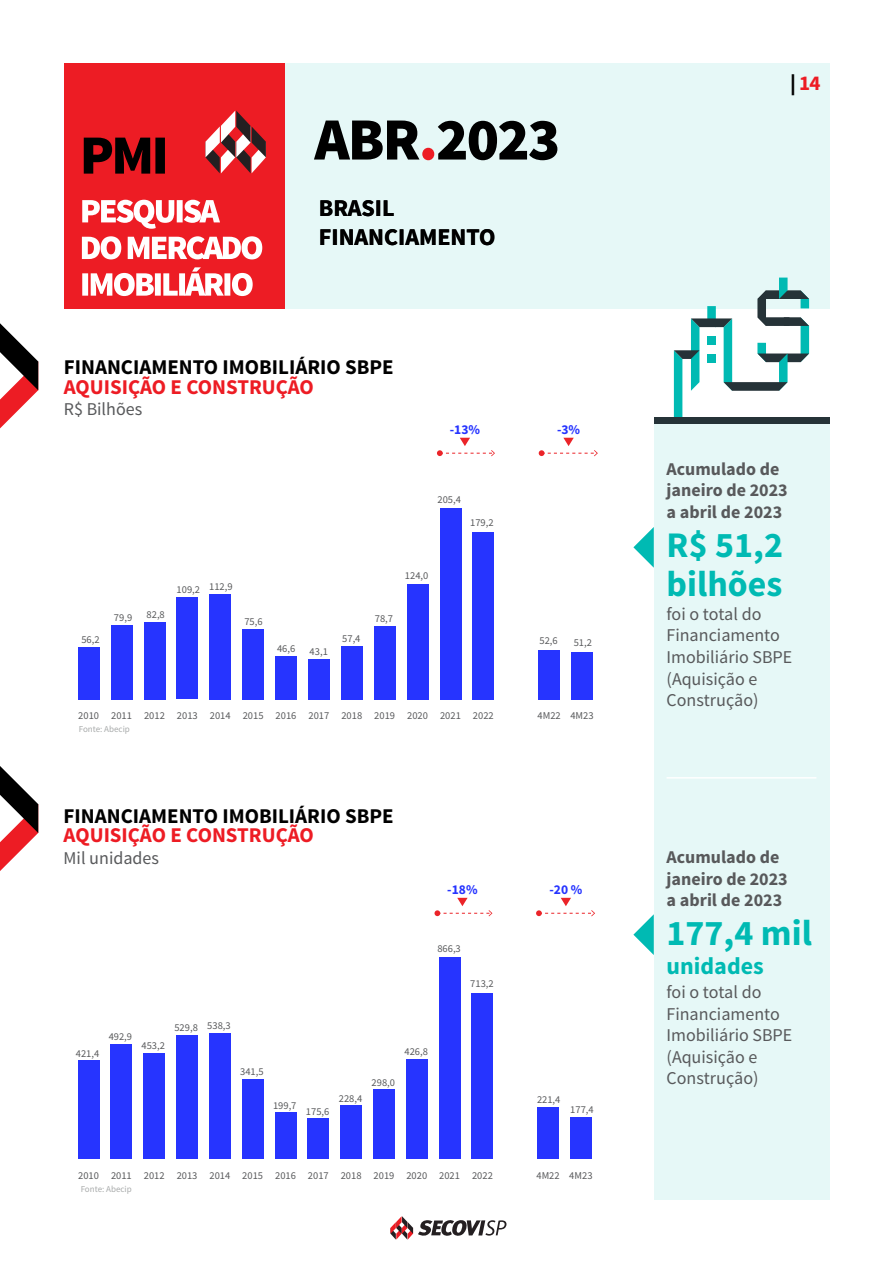
<style>
.page{position:relative;width:893px;height:1263px;background:#fff}
.page>*{position:absolute;margin:0;border:0;box-sizing:border-box;transform-origin:0 0}
.t1{font:900 60px "Source Sans Pro";letter-spacing:-.03em;color:#000}
.t2{font:700 36px/39px "Source Sans Pro";color:#00bab3}
.t3{font:700 24px/28.8px "Source Sans Pro";color:#000}
.t4{font:700 24px "Source Sans Pro";color:#00bab3}
.t5{font:700 21px "Source Sans Pro";color:#000}
.t6{font:700 21px "Source Sans Pro";color:#ed1c24}
.t7{font:18px/21.6px "Source Sans Pro";color:#58595b}
.t8{font:700 18px/21.6px "Source Sans Pro";color:#58595b}
.t9{font:700 13.5px "Source Sans Pro";color:#2634ff}
.t10{font:10.5px "Source Sans Pro";color:#595a5c}
.t11{font:9px "Source Sans Pro";color:#a8aaaa}
.s1{color:#ed1c24}
.s2{font-weight:900;color:#000}
</style>
<div class="page">
<div style="left:64px;top:64px;width:765px;height:245px;background:#e6f8f7"></div>
<div style="left:64px;top:64px;width:221px;height:245px;background:#ed1c24"></div>
<svg style="left:205px;top:111px;width:61px;height:62px"></svg>
<svg style="left:82px;top:267px;width:171px;height:29px"></svg>
<svg style="left:82px;top:236px;width:180px;height:23px"></svg>
<svg style="left:82px;top:200px;width:138px;height:29px"></svg>
<svg style="left:84px;top:138px;width:81px;height:36px"></svg>
<svg style="left:390px;top:1216px;width:116px;height:24px"></svg>
<svg style="left:0;top:323px;width:38px;height:105px"></svg>
<svg style="left:0;top:766px;width:38px;height:105px"></svg>
<svg style="left:633px;top:914px;width:21px;height:41px"></svg>
<svg style="left:633px;top:527px;width:21px;height:41px"></svg>
<div style="left:654px;top:421px;width:175px;height:778px;background:#e6f8f7"></div>
<div style="left:78px;top:647px;width:21px;height:52px;background:#2634ff"></div>
<div style="left:111px;top:625px;width:21px;height:74px;background:#2634ff"></div>
<div style="left:144px;top:622px;width:21px;height:77px;background:#2634ff"></div>
<div style="left:177px;top:597px;width:21px;height:102px;background:#2634ff"></div>
<div style="left:210px;top:594px;width:21px;height:105px;background:#2634ff"></div>
<div style="left:243px;top:629px;width:21px;height:70px;background:#2634ff"></div>
<div style="left:276px;top:656px;width:21px;height:43px;background:#2634ff"></div>
<div style="left:308px;top:659px;width:21px;height:40px;background:#2634ff"></div>
<div style="left:341px;top:646px;width:21px;height:53px;background:#2634ff"></div>
<div style="left:374px;top:626px;width:21px;height:73px;background:#2634ff"></div>
<div style="left:407px;top:584px;width:21px;height:115px;background:#2634ff"></div>
<div style="left:440px;top:508px;width:21px;height:191px;background:#2634ff"></div>
<div style="left:473px;top:532px;width:21px;height:167px;background:#2634ff"></div>
<div style="left:539px;top:650px;width:21px;height:49px;background:#2634ff"></div>
<div style="left:572px;top:652px;width:21px;height:47px;background:#2634ff"></div>
<svg style="left:437px;top:438px;width:58px;height:18px"></svg>
<svg style="left:539px;top:438px;width:59px;height:18px"></svg>
<div style="left:78px;top:1061px;width:21px;height:98px;background:#2634ff"></div>
<div style="left:111px;top:1044px;width:21px;height:115px;background:#2634ff"></div>
<div style="left:144px;top:1053px;width:21px;height:106px;background:#2634ff"></div>
<div style="left:177px;top:1036px;width:21px;height:123px;background:#2634ff"></div>
<div style="left:209px;top:1034px;width:21px;height:125px;background:#2634ff"></div>
<div style="left:242px;top:1079px;width:21px;height:80px;background:#2634ff"></div>
<div style="left:275px;top:1112px;width:21px;height:47px;background:#2634ff"></div>
<div style="left:308px;top:1118px;width:21px;height:41px;background:#2634ff"></div>
<div style="left:341px;top:1106px;width:21px;height:53px;background:#2634ff"></div>
<div style="left:373px;top:1089px;width:21px;height:70px;background:#2634ff"></div>
<div style="left:406px;top:1060px;width:21px;height:99px;background:#2634ff"></div>
<div style="left:439px;top:957px;width:21px;height:202px;background:#2634ff"></div>
<div style="left:472px;top:993px;width:21px;height:166px;background:#2634ff"></div>
<div style="left:538px;top:1107px;width:21px;height:52px;background:#2634ff"></div>
<div style="left:570px;top:1118px;width:21px;height:41px;background:#2634ff"></div>
<svg style="left:434px;top:898px;width:58px;height:18px"></svg>
<svg style="left:536px;top:898px;width:59px;height:18px"></svg>
<svg style="left:674px;top:278px;width:135px;height:139px"></svg>
<div style="left:654px;top:417px;width:175px;height:7px;background:#263338"></div>
<hr style="left:666px;top:777px;width:150px;height:1px;background:#fff">
<h1 class="t1" style="left:314px;top:100px;width:247px">ABR<span class="s1">.</span>2023</h1>
<h3 class="t3" style="left:319px;top:194px;width:178px">BRASIL<br>FINANCIAMENTO</h3>
<h3 class="t5" style="left:64px;top:354px;width:331px">FINANCIAMENTO IMOBILIÁRIO SBPE</h3>
<h3 class="t6" style="left:64px;top:373px;width:252px">AQUISIÇÃO E CONSTRUÇÃO</h3>
<h3 class="t7" style="left:64px;top:399px;width:80px">R$ Bilhões</h3>
<p class="t9" style="left:450px;top:420px;width:32px">-13%</p>
<p class="t9" style="left:557px;top:420px;width:25px">-3%</p>
<p class="t10" style="left:437px;top:493px;width:25px">205,4</p>
<p class="t10" style="left:470px;top:516px;width:25px">179,2</p>
<p class="t10" style="left:81px;top:633px;width:20px">56,2</p>
<p class="t10" style="left:114px;top:610px;width:20px">79,9</p>
<p class="t10" style="left:147px;top:608px;width:20px">82,8</p>
<p class="t10" style="left:177px;top:581px;width:58px">109,2 112,9</p>
<p class="t10" style="left:244px;top:614px;width:20px">75,6</p>
<p class="t10" style="left:277px;top:642px;width:20px">46,6</p>
<p class="t10" style="left:310px;top:645px;width:20px">43,1</p>
<p class="t10" style="left:342px;top:632px;width:20px">57,4</p>
<p class="t10" style="left:405px;top:569px;width:25px">124,0</p>
<p class="t10" style="left:375px;top:612px;width:20px">78,7</p>
<p class="t10" style="left:539px;top:634px;width:20px">52,6</p>
<p class="t10" style="left:574px;top:635px;width:20px">51,2</p>
<p class="t10" style="left:78px;top:709px;width:417px">2010 2011 2012 2013 2014 2015 2016 2017 2018 2019 2020 2021 2022</p>
<p class="t10" style="left:537px;top:709px;width:58px">4M22 4M23</p>
<p class="t11" style="left:79px;top:724px;width:53px">Fonte: Abecip</p>
<h3 class="t5" style="left:64px;top:802px;width:331px">FINANCIAMENTO IMOBILIÁRIO SBPE</h3>
<h3 class="t6" style="left:64px;top:822px;width:252px">AQUISIÇÃO E CONSTRUÇÃO</h3>
<h3 class="t7" style="left:64px;top:847px;width:97px">Mil unidades</h3>
<p class="t9" style="left:447px;top:880px;width:32px">-18%</p>
<p class="t9" style="left:549px;top:880px;width:34px">-20 %</p>
<p class="t10" style="left:437px;top:942px;width:25px">866,3</p>
<p class="t10" style="left:470px;top:977px;width:25px">713,2</p>
<p class="t10" style="left:76px;top:1046px;width:25px">421,4</p>
<p class="t10" style="left:109px;top:1030px;width:25px">492,9</p>
<p class="t10" style="left:142px;top:1039px;width:25px">453,2</p>
<p class="t10" style="left:174px;top:1020px;width:58px">529,8 538,3</p>
<p class="t10" style="left:240px;top:1065px;width:25px">341,5</p>
<p class="t10" style="left:273px;top:1099px;width:25px">199,7</p>
<p class="t10" style="left:306px;top:1104px;width:25px">175,6</p>
<p class="t10" style="left:339px;top:1092px;width:25px">228,4</p>
<p class="t10" style="left:372px;top:1075px;width:25px">298,0</p>
<p class="t10" style="left:404px;top:1045px;width:25px">426,8</p>
<p class="t10" style="left:537px;top:1093px;width:25px">221,4</p>
<p class="t10" style="left:570px;top:1103px;width:25px">177,4</p>
<p class="t10" style="left:78px;top:1169px;width:416px">2010 2011 2012 2013 2014 2015 2016 2017 2018 2019 2020 2021 2022</p>
<p class="t10" style="left:536px;top:1169px;width:58px">4M22 4M23</p>
<p class="t11" style="left:81px;top:1183px;width:53px">Fonte: Abecip</p>
<h3 class="t6" style="left:790px;top:70px;width:32px"><span class="s2">|</span> 14</h3>
<h3 class="t8" style="left:666px;top:458px;width:123px">Acumulado de janeiro de 2023 a abril de 2023</h3>
<h2 class="t2" style="left:666px;top:527px;width:118px">R$ 51,2 bilhões</h2>
<h3 class="t7" style="left:666px;top:603px;width:127px">foi o total do<br>Financiamento<br>Imobiliário SBPE (Aquisição e<br>Construção)</h3>
<h3 class="t8" style="left:666px;top:847px;width:123px">Acumulado de janeiro de 2023 a abril de 2023</h3>
<h2 class="t2" style="left:666px;top:915px;width:147px">177,4 mil</h2>
<h3 class="t4" style="left:666px;top:950px;width:99px">unidades</h3>
<h3 class="t7" style="left:667px;top:981px;width:127px">foi o total do<br>Financiamento<br>Imobiliário SBPE (Aquisição e<br>Construção)</h3>
</div>
